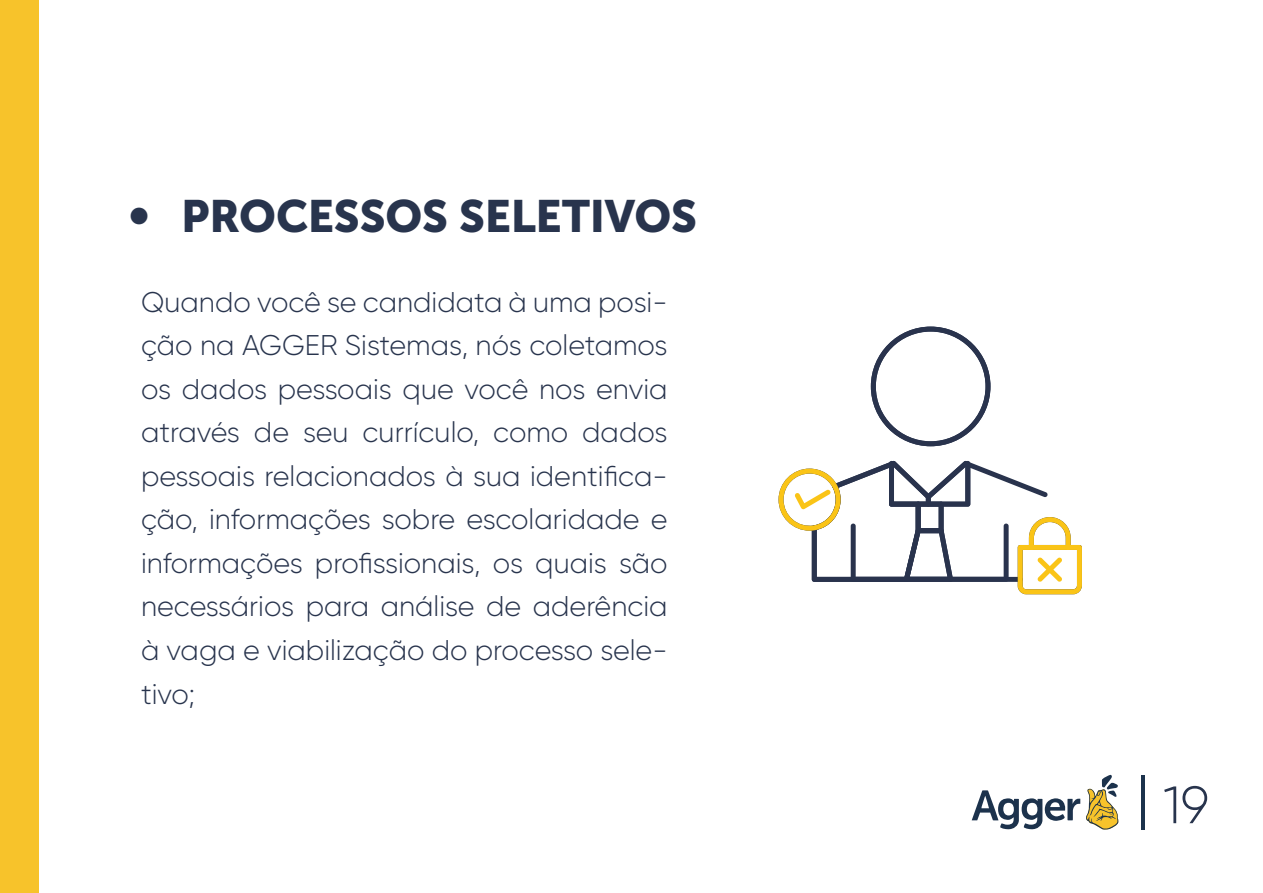
<style>
.page{position:relative;width:1263px;height:893px;background:#fff}
.page>*{position:absolute;margin:0;border:0;box-sizing:border-box;transform-origin:0 0}
.t1{font:300 52.5px "Gilroy";color:#28344d}
.TITULOS_ALEATORIOS{font:45px "Museo Sans Cyrl W03 900";color:#28344d}
.body{font:300 28.5px/43.5px "Gilroy";color:#28344d;text-align:justify}
</style>
<div class="page">
<hr style="left:1142px;top:775px;width:3px;height:54px;background:#1c324c">
<svg style="left:972px;top:775px;width:146px;height:55px"></svg>
<div style="left:0;top:0;width:39px;height:893px;background:#f7c32b"></div>
<svg style="left:871px;top:327px;width:119px;height:119px"></svg>
<svg style="left:778px;top:461px;width:304px;height:133px"></svg>
<p class="TITULOS_ALEATORIOS" style="left:128px;top:190px;width:571px">• PROCESSOS SELETIVOS</p>
<p class="body" style="left:141px;top:280px;width:528px">Quando você se candidata à uma posi&shy;ção na AGGER Sistemas, nós coletamos os dados pessoais que você nos envia através de seu currículo, como dados pessoais relacionados à sua identifica&shy;ção, informações sobre escolaridade e informações profissionais, os quais são necessários para análise de aderência à vaga e viabilização do processo sele&shy;tivo;</p>
<h1 class="t1" style="left:1163px;top:773px;width:47px">19</h1>
</div>
